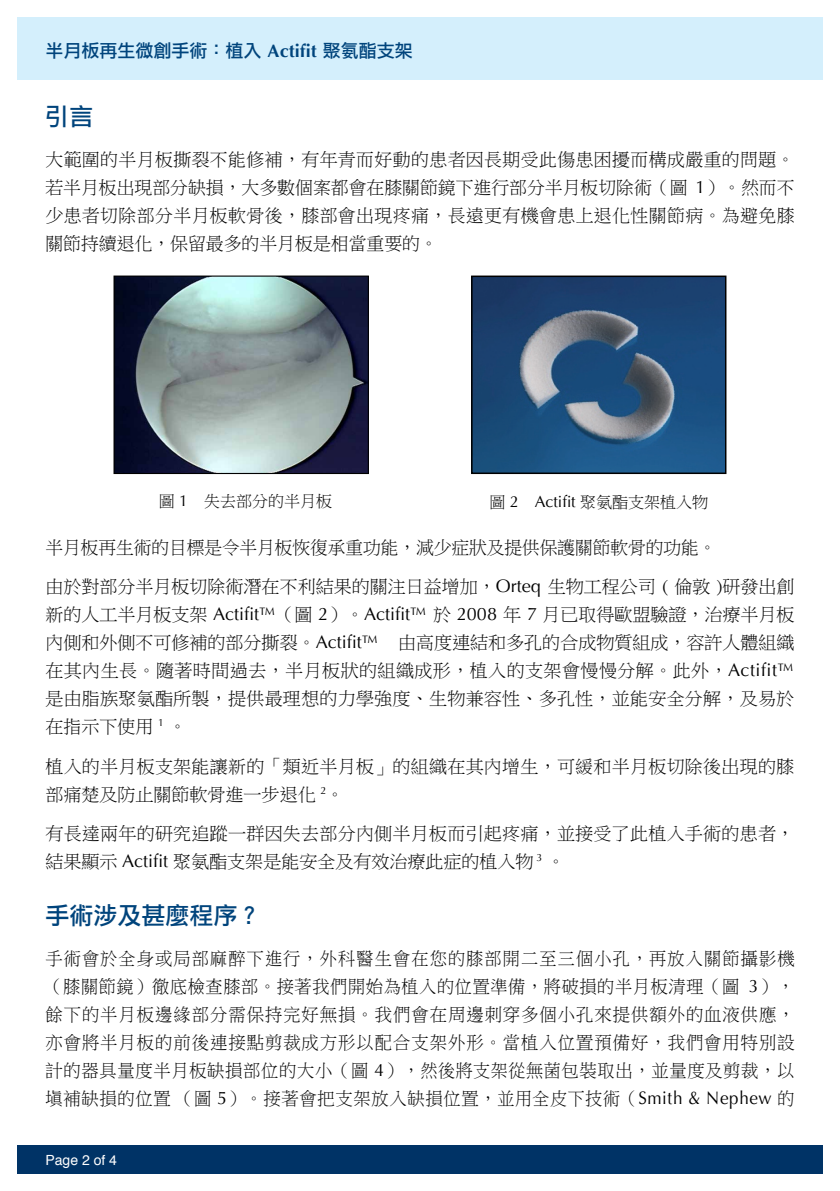
<style>
.page{position:relative;width:840px;height:1191px;background:#fff}
.page>*{position:absolute;margin:0;border:0;box-sizing:border-box;transform-origin:0 0}
.t1{font:24px "Li Hei Pro";color:#00447c}
.t2{font:18px/28px "P Ming Li U";letter-spacing:.015em;color:#000}
.t3{font:18px/28px "P Ming Li U";letter-spacing:.015em;color:#000;text-align:justify;scale:.95 1}
.t4{font:18px "Li Hei Pro";color:#00447c}
.t5{font:16px "P Ming Li U";color:#000}
.t6{font:14px "Helvetica";color:#fff}
.s1{font-family:"Optima";font-weight:700}
.s2{font-family:"Optima"}
</style>
<div class="page">
<div style="left:17px;top:1145px;width:805px;height:29px;background:#036"></div>
<div style="left:17px;top:18px;width:805px;height:62px;background:#d4effc"></div>
<img style="left:115px;top:277px;width:252px;height:195px">
<div style="left:113px;top:275px;width:256px;height:199px;border:1px solid #000"></div>
<img style="left:474px;top:278px;width:249px;height:193px">
<div style="left:471px;top:275px;width:255px;height:199px;border:2px solid #000"></div>
<p class="t4" style="left:45px;top:42px;width:368px">半月板再生微創手術：植入 <span class="s1">Actifit</span> 聚氨酯支架</p>
<h1 class="t1" style="left:45px;top:105px;width:49px">引言</h1>
<p class="t2" style="left:45px;top:145px;width:750px;text-align:justify">大範圍的半月板撕裂不能修補，有年青而好動的患者因長期受此傷患困擾而構成嚴重的問題。若半月板出現部分缺損，大多數個案都會在膝關節鏡下進行部分半月板切除術（圖 <span class="s2">1</span>）。然而不少患者切除部分半月板軟骨後，膝部會出現疼痛，長遠更有機會患上退化性關節病。為避免膝關節持續退化，保留最多的半月板是相當重要的。</p>
<p class="t5" style="left:159px;top:493px;width:175px">圖 <span class="s2">1</span>　失去部分的半月板</p>
<p class="t5" style="left:489px;top:494px;width:220px">圖 <span class="s2">2 Actifit</span> 聚氨酯支架植入物</p>
<p class="t2" style="left:45px;top:528px;width:750px;line-height:39.4px">半月板再生術的目標是令半月板恢復承重功能，減少症狀及提供保護關節軟骨的功能。<br>由於對部分半月板切除術潛在不利結果的關注日益增加，<span class="s2">Orteq</span> 生物工程公司 ( 倫敦 )研發出創</p>
<p class="t2" style="left:45px;top:601px;width:750px;text-align:justify">新的人工半月板支架 <span class="s2">Actifit™</span>（圖 <span class="s2">2</span>）。<span class="s2">Actifit™</span> 於 <span class="s2">2008</span> 年 <span class="s2">7</span> 月已取得歐盟驗證，治療半月板內側和外側不可修補的部分撕裂。<span class="s2">Actifit™</span> 由高度連結和多孔的合成物質組成，容許人體組織在其內生長。隨著時間過去，半月板狀的組織成形，植入的支架會慢慢分解。此外，<span class="s2">Actifit™</span>是由脂族聚氨酯所製，提供最理想的力學強度、生物兼容性、多孔性，並能安全分解，及易於在指示下使用 <sup>1</sup> 。</p>
<p class="t2" style="left:45px;top:752px;width:750px">植入的半月板支架能讓新的「類近半月板」的組織在其內增生，可緩和半月板切除後出現的膝部痛楚及防止關節軟骨進一步退化 <sup>2</sup>。</p>
<p class="t2" style="left:45px;top:819px;width:750px">有長達兩年的研究追蹤一群因失去部分內側半月板而引起疼痛，並接受了此植入手術的患者，結果顯示 <span class="s2">Actifit</span> 聚氨酯支架是能安全及有效治療此症的植入物 <sup>3</sup> 。</p>
<h1 class="t1" style="left:45px;top:903px;width:217px">手術涉及甚麼程序？</h1>
<p class="t3" style="left:45px;top:944px;width:789px">手術會於全身或局部麻醉下進行，外科醫生會在您的膝部開二至三個小孔，再放入關節攝影機（膝關節鏡）徹底檢查膝部。接著我們開始為植入的位置準備，將破損的半月板清理（圖 <span class="s2">3</span>），餘下的半月板邊緣部分需保持完好無損。我們會在周邊刺穿多個小孔來提供額外的血液供應，亦會將半月板的前後連接點剪裁成方形以配合支架外形。當植入位置預備好，我們會用特別設計的器具量度半月板缺損部位的大小（圖 <span class="s2">4</span>），然後將支架從無菌包裝取出，並量度及剪裁，以塡補缺損的位置 （圖 <span class="s2">5</span>）。接著會把支架放入缺損位置，並用全皮下技術（<span class="s2">Smith &amp; Nephew</span> 的</p>
<p class="t6" style="left:45px;top:1149px;width:73px">Page 2 of 4</p>
</div>
